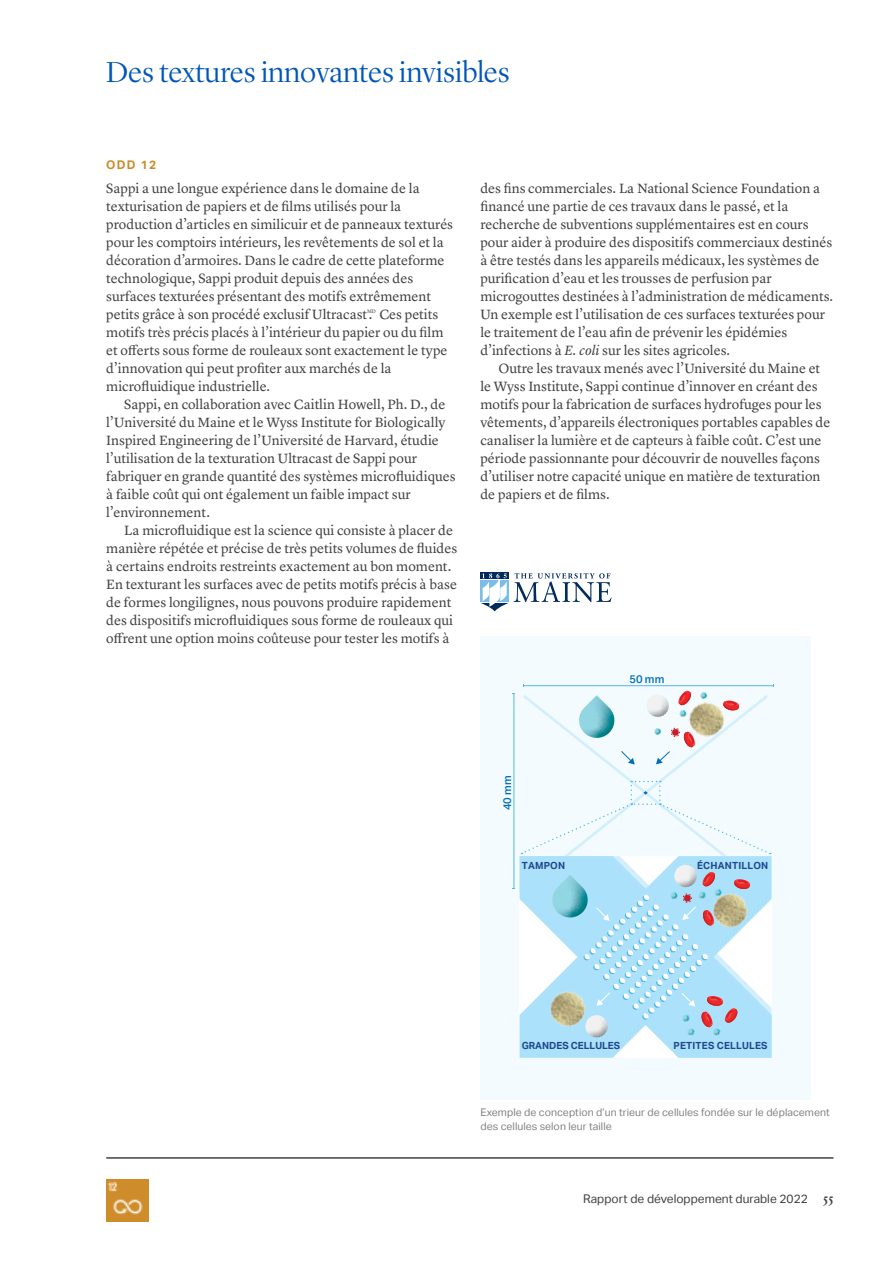
<style>
.page{position:relative;width:893px;height:1263px;background:#fff}
.page>*{position:absolute;margin:0;border:0;box-sizing:border-box;transform-origin:0 0}
.t1{font:300 30px "Lyon Display";color:#0055b8}
.t2{font:13.95px/18px "Lyon Text";color:#414042}
.t3{font:12px "Aktiv Grotesk";color:#414042}
.t4{font:700 12px "Aktiv Grotesk";color:#cd8b2a}
.t5{font:500 11.1px "Aktiv Grotesk";letter-spacing:.015em;color:#006fba}
.t6{font:10.5px/13.5px "Aktiv Grotesk";letter-spacing:.005em;color:#808285}
.t7{font:700 9.9px "Aktiv Grotesk";letter-spacing:.02em;color:#1e478e}
.t8{font:700 9.9px "Aktiv Grotesk";color:#1e478e}
.t9{font:5.25px "Lyon Text";color:#414042}
.s1{font-style:italic}
.s2{font-family:"Lyon Display";font-weight:500;font-size:12.75px}
</style>
<div class="page">
<img style="left:107px;top:1179px;width:42px;height:42px">
<div style="left:480px;top:636px;width:331px;height:463px;background:#f4fbfe"></div>
<svg style="left:523px;top:695px;width:245px;height:161px"></svg>
<svg style="left:577px;top:695px;width:39px;height:45px"></svg>
<svg style="left:521px;top:781px;width:250px;height:73px"></svg>
<hr style="left:523px;top:685px;width:251px;height:1px;background:#53b7e8">
<hr style="left:514px;top:694px;width:1px;height:194px;background:#53b7e8">
<svg style="left:646px;top:695px;width:23px;height:22px"></svg>
<svg style="left:700px;top:692px;width:8px;height:7px"></svg>
<svg style="left:723px;top:700px;width:16px;height:11px"></svg>
<svg style="left:678px;top:691px;width:14px;height:26px"></svg>
<img style="left:688px;top:702px;width:36px;height:34px">
<svg style="left:621px;top:750px;width:14px;height:14px"></svg>
<svg style="left:654px;top:727px;width:41px;height:37px"></svg>
<svg style="left:519px;top:856px;width:253px;height:202px;fill:#abe1fa"></svg>
<img style="left:548px;top:992px;width:3px;height:34px">
<svg style="left:551px;top:865px;width:199px;height:173px;background:#b4dbed"></svg>
<div style="left:480px;top:573px;width:29px;height:6px;background:#002b5c"></div>
<svg style="left:481px;top:573px;width:131px;height:38px"></svg>
<hr style="left:106px;top:1158px;width:727px;height:1px;background:#414042">
<h1 class="t1" style="left:106px;top:51px;width:405px">Des textures innovantes invisibles</h1>
<p class="t4" style="left:106px;top:157px;width:51px">ODD 12</p>
<p class="t2" style="left:106px;top:179px;width:348px">Sappi a une longue expérience dans le domaine de la texturisation de papiers et de films utilisés pour la production d’articles en similicuir et de panneaux texturés pour les comptoirs intérieurs, les revêtements de sol et la décoration d’armoires. Dans le cadre de cette plateforme technologique, Sappi produit depuis des années des surfaces texturées présentant des motifs extrêmement petits grâce à son procédé exclusif Ultracast. Ces petits</p>
<p class="t9" style="left:367px;top:308px;width:10px">MD</p>
<p class="t2" style="left:106px;top:323px;width:343px">motifs très précis placés à l’intérieur du papier ou du film et offerts sous forme de rouleaux sont exactement le type d’innovation qui peut profiter aux marchés de la microfluidique industrielle.</p>
<p class="t2" style="left:106px;top:395px;width:351px;text-indent:18px">Sappi, en collaboration avec Caitlin Howell, Ph. D., de l’Université du Maine et le Wyss Institute for Biologically Inspired Engineering de l’Université de Harvard, étudie l’utilisation de la texturation Ultracast de Sappi pour fabriquer en grande quantité des systèmes microfluidiques à faible coût qui ont également un faible impact sur l’environnement.</p>
<p class="t2" style="left:106px;top:521px;width:352px;text-indent:18px">La microfluidique est la science qui consiste à placer de manière répétée et précise de très petits volumes de fluides à certains endroits restreints exactement au bon moment.<br>En texturant les surfaces avec de petits motifs précis à base de formes longilignes, nous pouvons produire rapidement des dispositifs microfluidiques sous forme de rouleaux qui offrent une option moins coûteuse pour tester les motifs à</p>
<p class="t2" style="left:480px;top:178px;width:354px">des fins commerciales. La National Science Foundation a financé une partie de ces travaux dans le passé, et la recherche de subventions supplémentaires est en cours pour aider à produire des dispositifs commerciaux destinés à être testés dans les appareils médicaux, les systèmes de purification d’eau et les trousses de perfusion par microgouttes destinées à l’administration de médicaments.<br>Un exemple est l’utilisation de ces surfaces texturées pour le traitement de l’eau afin de prévenir les épidémies d’infections à <span class="s1">E. coli</span> sur les sites agricoles.</p>
<p class="t2" style="left:480px;top:358px;width:352px;text-indent:18px">Outre les travaux menés avec l’Université du Maine et le Wyss Institute, Sappi continue d’innover en créant des motifs pour la fabrication de surfaces hydrofuges pour les vêtements, d’appareils électroniques portables capables de canaliser la lumière et de capteurs à faible coût. C’est une période passionnante pour découvrir de nouvelles façons d’utiliser notre capacité unique en matière de texturation de papiers et de films.</p>
<p class="t5" style="left:629px;top:673px;width:37px">50 mm</p>
<p class="t5" style="left:501px;top:810px;width:37px;rotate:-90deg">40 mm</p>
<p class="t7" style="left:522px;top:860px;width:45px">TAMPON</p>
<p class="t7" style="left:697px;top:860px;width:73px">ÉCHANTILLON</p>
<p class="t8" style="left:522px;top:1040px;width:100px">GRANDES CELLULES</p>
<p class="t7" style="left:674px;top:1040px;width:95px">PETITES CELLULES</p>
<p class="t6" style="left:480px;top:1106px;width:351px">Exemple de conception d’un trieur de cellules fondée sur le déplacement des cellules selon leur taille</p>
<p class="t3" style="left:583px;top:1192px;width:252px">Rapport de développement durable 2022 <span class="s2">55</span></p>
</div>
